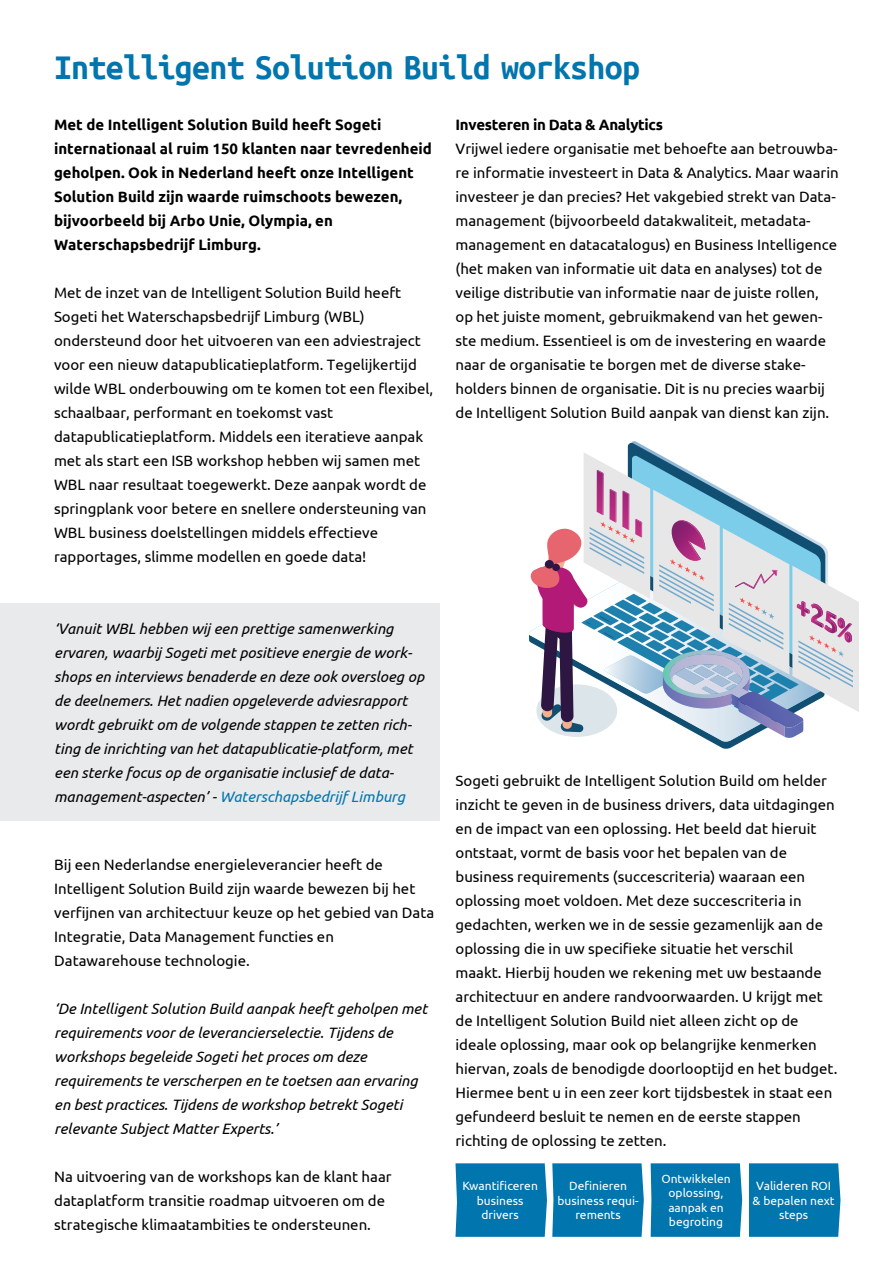
<style>
.page{position:relative;width:893px;height:1263px;background:#fff}
.page>*{position:absolute;margin:0;border:0;box-sizing:border-box;transform-origin:0 0}
.t1{font:700 36px "Ubuntu Mono";letter-spacing:-.02em;color:#0075ae}
.t2{font:15px/24px "Ubuntu";color:#000}
.t3{font:italic 15px/24px "Ubuntu";color:#000}
.t4{font:700 15px/24px "Ubuntu";color:#000}
.t5{font:700 15px "Ubuntu";letter-spacing:-.02em;color:#000}
.t6{font:12px/14.4px "Ubuntu";color:#fff;text-align:center}
.s1{color:#0075ae}
</style>
<div class="page">
<div style="left:0;top:604px;width:440px;height:217px;background:#e9eaec"></div>
<svg style="left:528px;top:452px;width:331px;height:286px"></svg>
<svg style="left:455px;top:1163px;width:189px;height:74px;background:#0f7db2"></svg>
<div style="left:651px;top:1163px;width:91px;height:74px;background:#0075ae"></div>
<div style="left:749px;top:1163px;width:91px;height:74px;background:#0075ae"></div>
<h1 class="t1" style="left:54px;top:49px;width:588px">Intelligent Solution Build workshop</h1>
<p class="t4" style="left:54px;top:113px;width:379px">Met de Intelligent Solution Build heeft Sogeti internationaal al ruim 150 klanten naar tevredenheid geholpen. Ook in Nederland heeft onze Intelligent Solution Build zijn waarde ruimschoots bewezen, bijvoorbeeld bij Arbo Unie, Olympia, en Waterschapsbedrijf Limburg.</p>
<p class="t2" style="left:54px;top:280px;width:381px">Met de inzet van de Intelligent Solution Build heeft Sogeti het Waterschapsbedrijf Limburg (WBL) ondersteund door het uitvoeren van een adviestraject voor een nieuw datapublicatieplatform. Tegelijkertijd wilde WBL onderbouwing om te komen tot een flexibel, schaalbaar, performant en toekomst vast datapublicatieplatform. Middels een iteratieve aanpak met als start een ISB workshop hebben wij samen met WBL naar resultaat toegewerkt. Deze aanpak wordt de springplank voor betere en snellere ondersteuning van WBL business doelstellingen middels effectieve rapportages, slimme modellen en goede data!</p>
<p class="t5" style="left:455px;top:116px;width:209px">Investeren in Data &amp; Analytics</p>
<p class="t2" style="left:455px;top:136px;width:385px">Vrijwel iedere organisatie met behoefte aan betrouwba&shy;re informatie investeert in Data &amp; Analytics. Maar waarin investeer je dan precies? Het vakgebied strekt van Data&shy;management (bijvoorbeeld datakwaliteit, metadata&shy;management en datacatalogus) en Business Intelligence (het maken van informatie uit data en analyses) tot de veilige distributie van informatie naar de juiste rollen, op het juiste moment, gebruikmakend van het gewen&shy;ste medium. Essentieel is om de investering en waarde naar de organisatie te borgen met de diverse stake&shy;holders binnen de organisatie. Dit is nu precies waarbij de Intelligent Solution Build aanpak van dienst kan zijn.</p>
<p class="t3" style="left:54px;top:616px;width:371px">‘Vanuit WBL hebben wij een prettige samenwerking ervaren, waarbij Sogeti met positieve energie de work&shy;shops en interviews benaderde en deze ook oversloeg op de deelnemers. Het nadien opgeleverde adviesrapport wordt gebruikt om de volgende stappen te zetten rich&shy;ting de inrichting van het datapublicatie-platform, met een sterke focus op de organisatie inclusief de data&shy;management-aspecten’ - <span class="s1">Waterschapsbedrijf Limburg</span></p>
<p class="t2" style="left:54px;top:852px;width:381px">Bij een Nederlandse energieleverancier heeft de Intelligent Solution Build zijn waarde bewezen bij het verfijnen van architectuur keuze op het gebied van Data Integratie, Data Management functies en Datawarehouse technologie.</p>
<p class="t3" style="left:54px;top:996px;width:374px">‘De Intelligent Solution Build aanpak heeft geholpen met requirements voor de leverancierselectie. Tijdens de workshops begeleide Sogeti het proces om deze requirements te verscherpen en te toetsen aan ervaring en best practices. Tijdens de workshop betrekt Sogeti relevante Subject Matter Experts.’</p>
<p class="t2" style="left:54px;top:1164px;width:339px">Na uitvoering van de workshops kan de klant haar dataplatform transitie roadmap uitvoeren om de strategische klimaatambities te ondersteunen.</p>
<p class="t2" style="left:455px;top:768px;width:383px">Sogeti gebruikt de Intelligent Solution Build om helder inzicht te geven in de business drivers, data uitdagingen en de impact van een oplossing. Het beeld dat hieruit ontstaat, vormt de basis voor het bepalen van de business requirements (succescriteria) waaraan een oplossing moet voldoen. Met deze succescriteria in gedachten, werken we in de sessie gezamenlijk aan de oplossing die in uw specifieke situatie het verschil maakt. Hierbij houden we rekening met uw bestaande architectuur en andere randvoorwaarden. U krijgt met de Intelligent Solution Build niet alleen zicht op de ideale oplossing, maar ook op belangrijke kenmerken hiervan, zoals de benodigde doorlooptijd en het budget.<br>Hiermee bent u in een zeer kort tijdsbestek in staat een gefundeerd besluit te nemen en de eerste stappen richting de oplossing te zetten.</p>
<p class="t6" style="left:462px;top:1178px;width:77px">Kwantificeren business drivers</p>
<p class="t6" style="left:557px;top:1178px;width:83px">Definieren business requi&shy;rements</p>
<p class="t6" style="left:661px;top:1171px;width:71px">Ontwikkelen oplossing, aanpak en begroting</p>
<p class="t6" style="left:753px;top:1178px;width:84px">Valideren ROI &amp; bepalen next steps</p>
</div>
